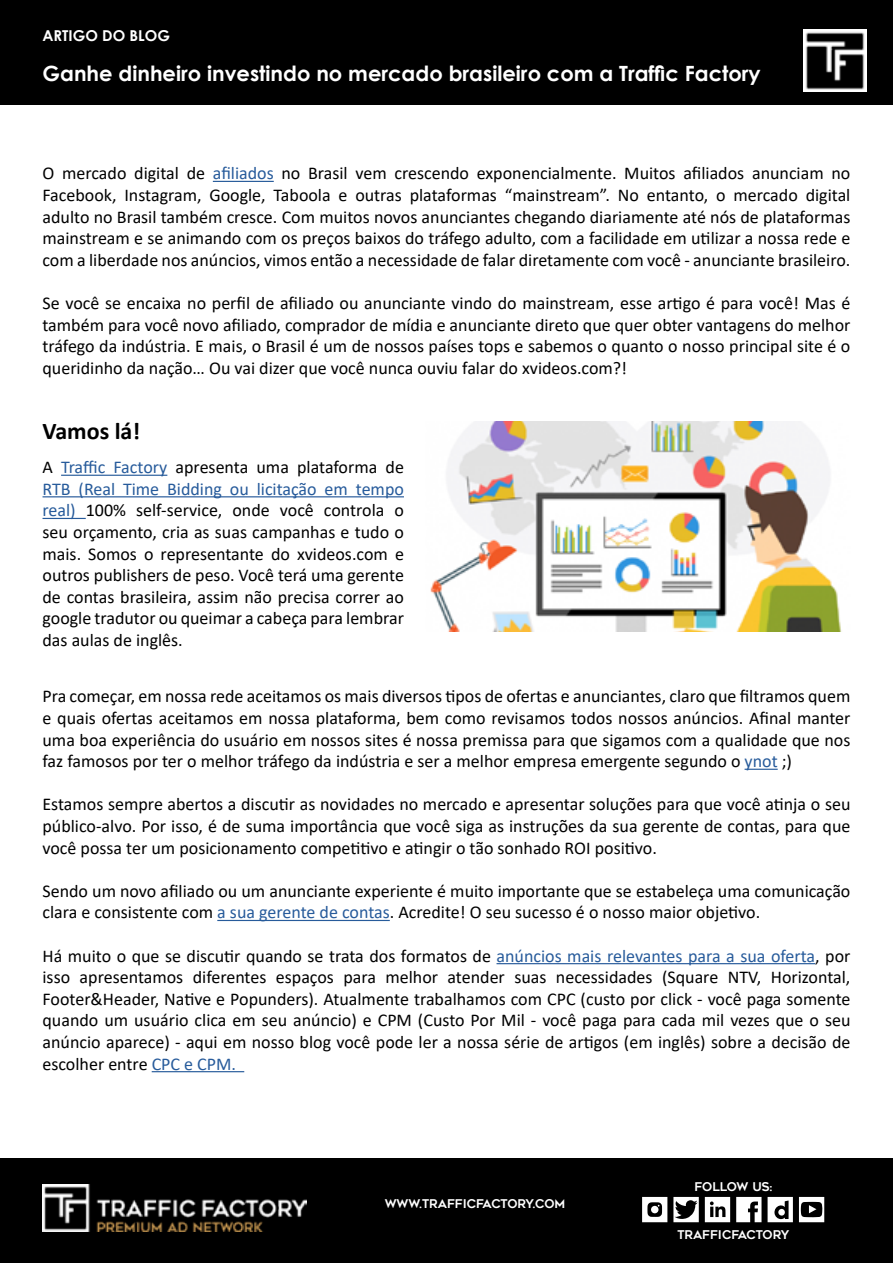
<style>
.page{position:relative;width:893px;height:1263px;background:#fff}
.page>*{position:absolute;margin:0;border:0;box-sizing:border-box;transform-origin:0 0}
.t1{font:700 24px "Calibri";color:#000}
.t2{font:700 21px "Century Gothic";color:#fff}
.t3{font:18px/21.6px "Calibri";color:#000;text-align:justify}
.t4{font:700 15px "Century Gothic";color:#fff}
.t5{font:12px "Geometos";color:#fff}
.s1{color:#275b9b}
</style>
<div class="page">
<div style="left:0;top:1158px;width:893px;height:105px;background:#000"></div>
<img style="left:43px;top:1185px;width:263px;height:47px">
<svg style="left:673px;top:1197px;width:26px;height:25px"></svg>
<svg style="left:799px;top:1197px;width:25px;height:25px"></svg>
<svg style="left:705px;top:1197px;width:25px;height:25px"></svg>
<svg style="left:768px;top:1197px;width:25px;height:25px"></svg>
<svg style="left:642px;top:1197px;width:25px;height:25px"></svg>
<svg style="left:736px;top:1197px;width:25px;height:25px"></svg>
<div style="left:0;top:0;width:893px;height:105px;background:#000"></div>
<img style="left:804px;top:29px;width:62px;height:62px">
<hr style="left:213px;top:181px;width:61px;height:1px;background:#275b9b">
<img style="left:430px;top:421px;width:411px;height:210px">
<hr style="left:61px;top:475px;width:106px;height:1px;background:#275b9b">
<hr style="left:43px;top:496px;width:361px;height:1px;background:#275b9b">
<hr style="left:43px;top:518px;width:43px;height:1px;background:#275b9b">
<hr style="left:745px;top:769px;width:33px;height:1px;background:#275b9b">
<hr style="left:217px;top:920px;width:173px;height:1px;background:#275b9b">
<hr style="left:496px;top:963px;width:319px;height:1px;background:#275b9b">
<hr style="left:152px;top:1071px;width:92px;height:1px;background:#275b9b">
<p class="t4" style="left:43px;top:24px;width:129px">ARTIGO DO BLOG</p>
<p class="t2" style="left:43px;top:57px;width:720px">Ganhe dinheiro investindo no mercado brasileiro com a Traffic Factory</p>
<p class="t3" style="left:43px;top:162px;width:809px">O mercado digital de <span class="s1">afiliados</span> no Brasil vem crescendo exponencialmente. Muitos afiliados anunciam no Facebook, Instagram, Google, Taboola e outras plataformas “mainstream”. No entanto, o mercado digital adulto no Brasil também cresce. Com muitos novos anunciantes chegando diariamente até nós de plataformas mainstream e se animando com os preços baixos do tráfego adulto, com a facilidade em utilizar a nossa rede e com a liberdade nos anúncios, vimos então a necessidade de falar diretamente com você - anunciante brasileiro.</p>
<p class="t3" style="left:43px;top:292px;width:809px">Se você se encaixa no perfil de afiliado ou anunciante vindo do mainstream, esse artigo é para você! Mas é também para você novo afiliado, comprador de mídia e anunciante direto que quer obter vantagens do melhor tráfego da indústria. E mais, o Brasil é um de nossos países tops e sabemos o quanto o nosso principal site é o queridinho da nação… Ou vai dizer que você nunca ouviu falar do xvideos.com?!</p>
<h1 class="t1" style="left:43px;top:414px;width:99px">Vamos lá!</h1>
<p class="t3" style="left:43px;top:456px;width:363px">A <span class="s1">Traffic Factory</span> apresenta uma plataforma de <span class="s1">RTB (Real Time Bidding ou licitação em tempo real)</span> 100% self-service, onde você controla o seu orçamento, cria as suas campanhas e tudo o mais. Somos o representante do xvideos.com e outros publishers de peso. Você terá uma gerente de contas brasileira, assim não precisa correr ao google tradutor ou queimar a cabeça para lembrar das aulas de inglês.</p>
<p class="t3" style="left:43px;top:685px;width:809px">Pra começar, em nossa rede aceitamos os mais diversos tipos de ofertas e anunciantes, claro que filtramos quem e quais ofertas aceitamos em nossa plataforma, bem como revisamos todos nossos anúncios. Afinal manter uma boa experiência do usuário em nossos sites é nossa premissa para que sigamos com a qualidade que nos faz famosos por ter o melhor tráfego da indústria e ser a melhor empresa emergente segundo o <span class="s1">ynot</span> ;)</p>
<p class="t3" style="left:43px;top:793px;width:809px">Estamos sempre abertos a discutir as novidades no mercado e apresentar soluções para que você atinja o seu público-alvo. Por isso, é de suma importância que você siga as instruções da sua gerente de contas, para que você possa ter um posicionamento competitivo e atingir o tão sonhado ROI positivo.</p>
<p class="t3" style="left:43px;top:879px;width:809px">Sendo um novo afiliado ou um anunciante experiente é muito importante que se estabeleça uma comunicação clara e consistente com <span class="s1">a sua gerente de contas</span>. Acredite! O seu sucesso é o nosso maior objetivo.</p>
<p class="t3" style="left:43px;top:944px;width:809px">Há muito o que se discutir quando se trata dos formatos de <span class="s1">anúncios mais relevantes para a sua oferta</span>, por isso apresentamos diferentes espaços para melhor atender suas necessidades (Square NTV, Horizontal, Footer&amp;Header, Native e Popunders). Atualmente trabalhamos com CPC (custo por click - você paga somente quando um usuário clica em seu anúncio) e CPM (Custo Por Mil - você paga para cada mil vezes que o seu anúncio aparece) - aqui em nosso blog você pode ler a nossa série de artigos (em inglês) sobre a decisão de escolher entre <span class="s1">CPC e CPM.</span></p>
<p class="t5" style="left:385px;top:1196px;width:182px">WWW.TRAFFICFACTORY.COM</p>
<p class="t5" style="left:694px;top:1180px;width:79px">FOLLOW US:</p>
<p class="t5" style="left:677px;top:1228px;width:114px">TRAFFICFACTORY</p>
</div>
